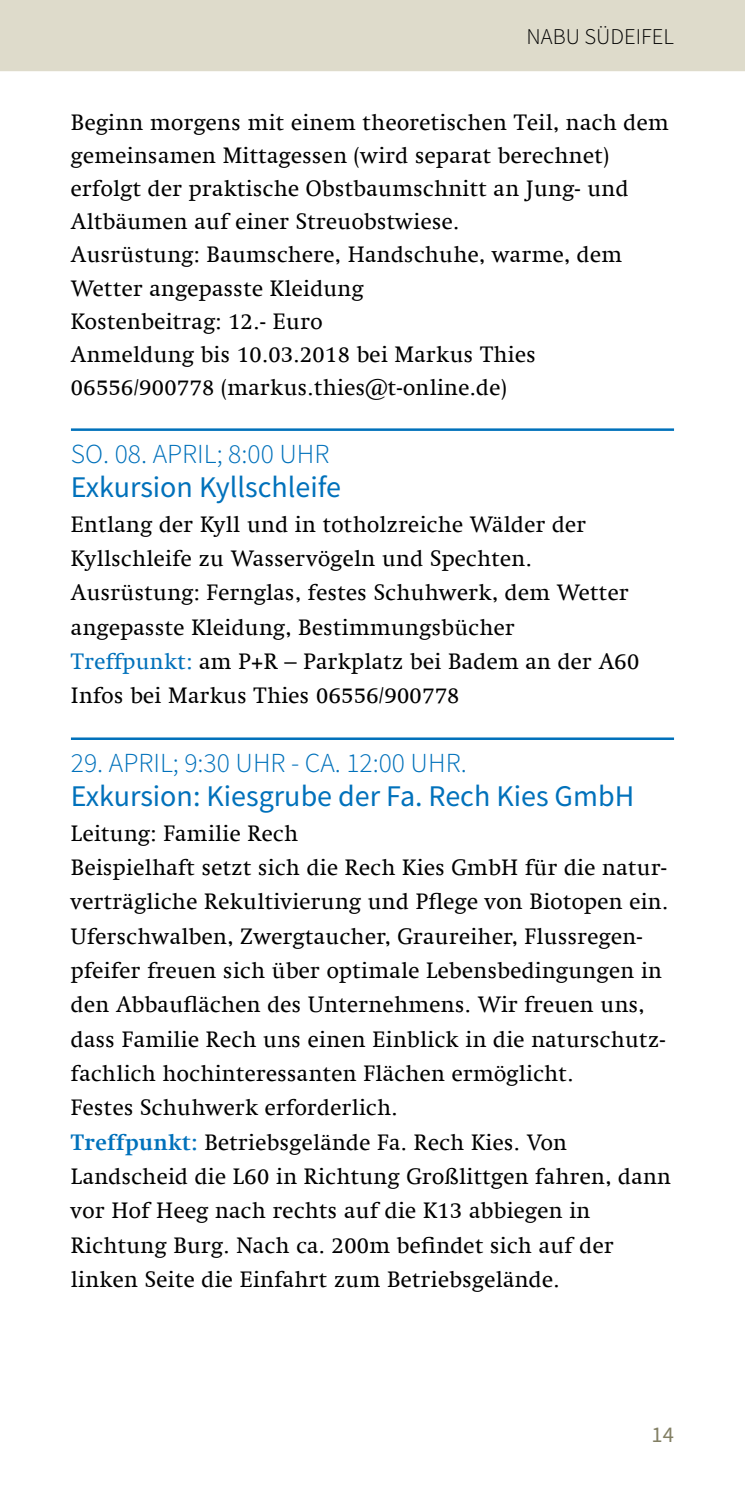
<style>
.page{position:relative;width:745px;height:1489px;background:#fff}
.page>*{position:absolute;margin:0;border:0;box-sizing:border-box;transform-origin:0 0}
.t1{font:30px "Source Sans Pro";color:#0071bb}
.t2{font:300 27.5px "Source Sans Pro";color:#0071bb}
.t3{font:22.5px/34.2px "Swift Com";letter-spacing:.015em;color:#000}
.t4{font:300 22.5px "Source Sans Pro";color:#000}
.t5{font:22.5px "Source Sans Pro";color:#827f64}
.s1{color:#0071bb}
.s2{font-weight:700;color:#0071bb}
</style>
<div class="page">
<div style="left:0;top:0;width:744px;height:71px;background:#dedbcb"></div>
<hr style="left:71px;top:428px;width:602px;height:3px;background:#0071bb">
<hr style="left:71px;top:737px;width:602px;height:3px;background:#0071bb">
<p class="t4" style="left:526px;top:23px;width:108px">NABU SÜDEIFEL</p>
<p class="t3" style="left:71px;top:105px;width:599px;line-height:33.2px">Beginn morgens mit einem theoretischen Teil, nach dem gemeinsamen Mittagessen (wird separat berechnet) erfolgt der praktische Obstbaumschnitt an Jung- und Altbäumen auf einer Streuobstwiese.<br>Ausrüstung: Baumschere, Handschuhe, warme, dem Wetter angepasste Kleidung<br>Kostenbeitrag: 12.- Euro<br>Anmeldung bis 10.03.2018 bei Markus Thies 06556/900778 (markus.thies@t-online.de)</p>
<p class="t2" style="left:71px;top:437px;width:260px">SO. 08. APRIL; 8:00 UHR</p>
<h1 class="t1" style="left:71px;top:468px;width:271px">Exkursion Kyllschleife</h1>
<p class="t3" style="left:71px;top:507px;width:569px">Entlang der Kyll und in totholzreiche Wälder der Kyllschleife zu Wasservögeln und Spechten.<br>Ausrüstung: Fernglas, festes Schuhwerk, dem Wetter angepasste Kleidung, Bestimmungsbücher <span class="s1">Treffpunkt:</span> am P+R – Parkplatz bei Badem an der A60<br>Infos bei Markus Thies 06556/900778</p>
<p class="t2" style="left:71px;top:745px;width:397px">29. APRIL; 9:30 UHR - CA. 12:00 UHR.</p>
<h1 class="t1" style="left:71px;top:777px;width:564px">Exkursion: Kiesgrube der Fa. Rech Kies GmbH</h1>
<p class="t3" style="left:71px;top:815px;width:601px">Leitung: Familie Rech<br>Beispielhaft setzt sich die Rech Kies GmbH für die natur&shy;verträgliche Rekultivierung und Pflege von Biotopen ein.<br>Uferschwalben, Zwergtaucher, Graureiher, Flussregen&shy;pfeifer freuen sich über optimale Lebensbedingungen in den Abbauflächen des Unternehmens. Wir freuen uns, dass Familie Rech uns einen Einblick in die naturschutz&shy;fachlich hochinteressanten Flächen ermöglicht.<br>Festes Schuhwerk erforderlich.<br><span class="s2">Treffpunkt:</span> Betriebsgelände Fa. Rech Kies. Von Landscheid die L60 in Richtung Großlittgen fahren, dann vor Hof Heeg nach rechts auf die K13 abbiegen in Richtung Burg. Nach ca. 200m befindet sich auf der linken Seite die Einfahrt zum Betriebsgelände.</p>
<p class="t5" style="left:651px;top:1419px;width:24px">14</p>
</div>
